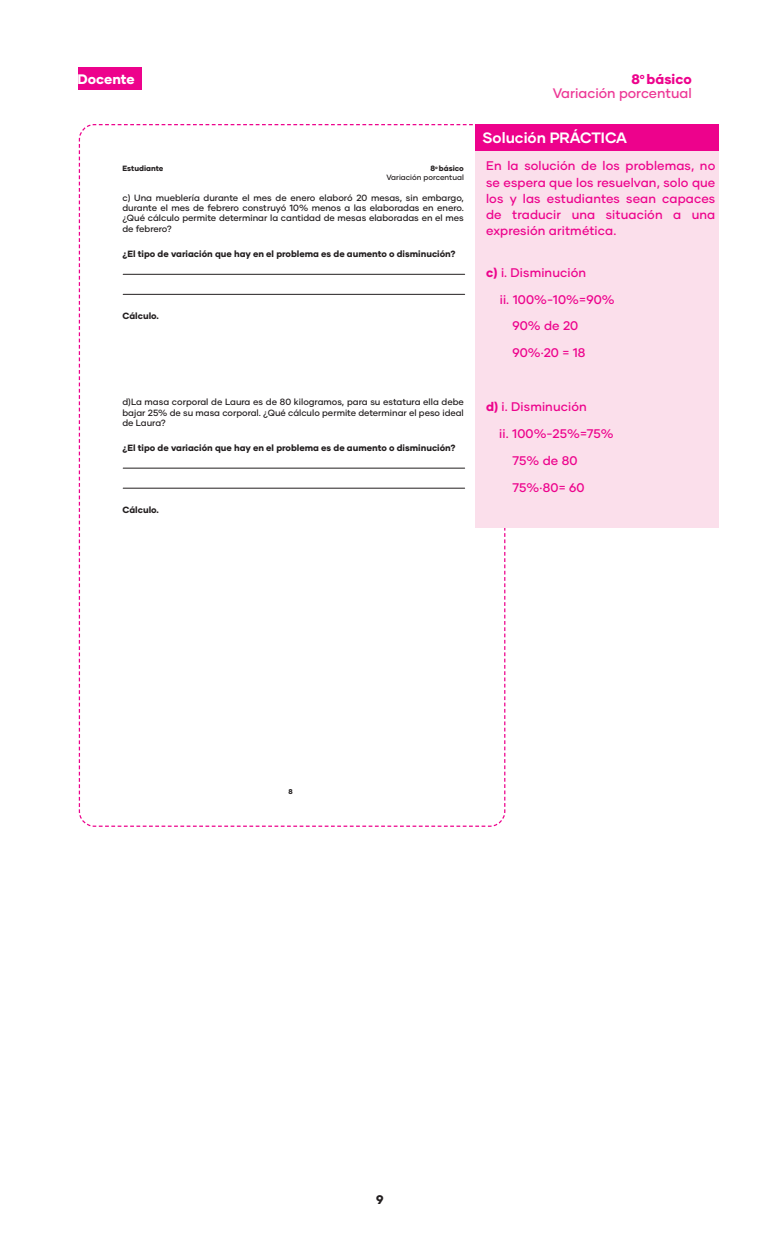
<style>
.page{position:relative;width:765px;height:1260px;background:#fff}
.page>*{position:absolute;margin:0;border:0;box-sizing:border-box;transform-origin:0 0}
.t1{font:700 15px "Gilmer";color:#fff}
.t2{font:500 13.75px/13.8px "Gilmer";color:#ed3896;text-align:right}
.t3{font:800 13.75px "Gilmer";color:#fff}
.t4{font:500 12.5px/16.2px "Gilmer";letter-spacing:.01em;color:#ed028c;text-align:justify}
.t5{font:800 12.5px "Gilmer";color:#231f20}
.t6{font:500 9px/10.4px "Gilmer";color:#231f20;text-align:justify}
.t7{font:800 9px "Gilmer";color:#231f20}
.t8{font:500 7.62px/9px "Gilmer";color:#231f20;text-align:right}
.t9{font:800 7.62px "Gilmer";color:#231f20}
.t10{font:800 7px "Gilmer";color:#231f20}
.s1{font-weight:800}
.s2{font-weight:800;color:#ed028c}
</style>
<div class="page">
<div style="left:79px;top:67px;width:63px;height:23px;background:#ed028c"></div>
<svg style="left:78px;top:124px;width:428px;height:703px"></svg>
<div style="left:476px;top:124px;width:243px;height:27px;background:#ed028c"></div>
<div style="left:476px;top:151px;width:243px;height:377px;background:#fbdfeb"></div>
<h2 class="t3" style="left:78px;top:70px;width:59px">Docente</h2>
<p class="t9" style="left:123px;top:164px;width:42px">Estudiante</p>
<p class="t8" style="left:387px;top:164px;width:79px"><span class="s1">8</span><sup>o</sup> <span class="s1">básico<br></span>Variación porcentual</p>
<p class="t6" style="left:123px;top:192px;width:343px">c) Una mueblería durante el mes de enero elaboró 20 mesas, sin embargo, durante el mes de febrero construyó 10% menos a las elaboradas en enero. ¿Qué cálculo permite determinar la cantidad de mesas elaboradas en el mes de febrero?</p>
<p class="t7" style="left:123px;top:248px;width:335px">¿El tipo de variación que hay en el problema es de aumento o disminución?</p>
<p class="t7" style="left:123px;top:310px;width:38px">Cálculo.</p>
<p class="t6" style="left:123px;top:397px;width:343px">d)La masa corporal de Laura es de 80 kilogramos, para su estatura ella debe bajar 25% de su masa corporal. ¿Qué cálculo permite determinar el peso ideal de Laura?</p>
<p class="t7" style="left:123px;top:442px;width:335px">¿El tipo de variación que hay en el problema es de aumento o disminución?</p>
<p class="t7" style="left:123px;top:504px;width:38px">Cálculo.</p>
<h2 class="t2" style="left:553px;top:72px;width:141px"><span class="s2">8</span><sup>o</sup> <span class="s2">básico<br></span>Variación porcentual</h2>
<p class="t1" style="left:483px;top:129px;width:146px">Solución PRÁCTICA</p>
<p class="t4" style="left:486px;top:158px;width:231px">En la solución de los problemas, no se espera que los resuelvan, solo que los y las estudiantes sean capaces de traducir una situación a una expresión aritmética.</p>
<p class="t4" style="left:486px;top:264px;width:102px"><span class="s1">c)</span> i. Disminución</p>
<p class="t4" style="left:500px;top:291px;width:116px">ii. 100%-10%=90%</p>
<p class="t4" style="left:512px;top:318px;width:67px">90% de 20</p>
<p class="t4" style="left:512px;top:345px;width:75px">90%∙20 = 18</p>
<p class="t4" style="left:486px;top:398px;width:102px"><span class="s1">d)</span> i. Disminución</p>
<p class="t4" style="left:499px;top:425px;width:116px">ii. 100%-25%=75%</p>
<p class="t4" style="left:512px;top:452px;width:67px">75% de 80</p>
<p class="t4" style="left:512px;top:479px;width:74px">75%∙80= 60</p>
<p class="t10" style="left:288px;top:787px;width:6px">8</p>
<h3 class="t5" style="left:376px;top:1192px;width:9px">9</h3>
</div>
